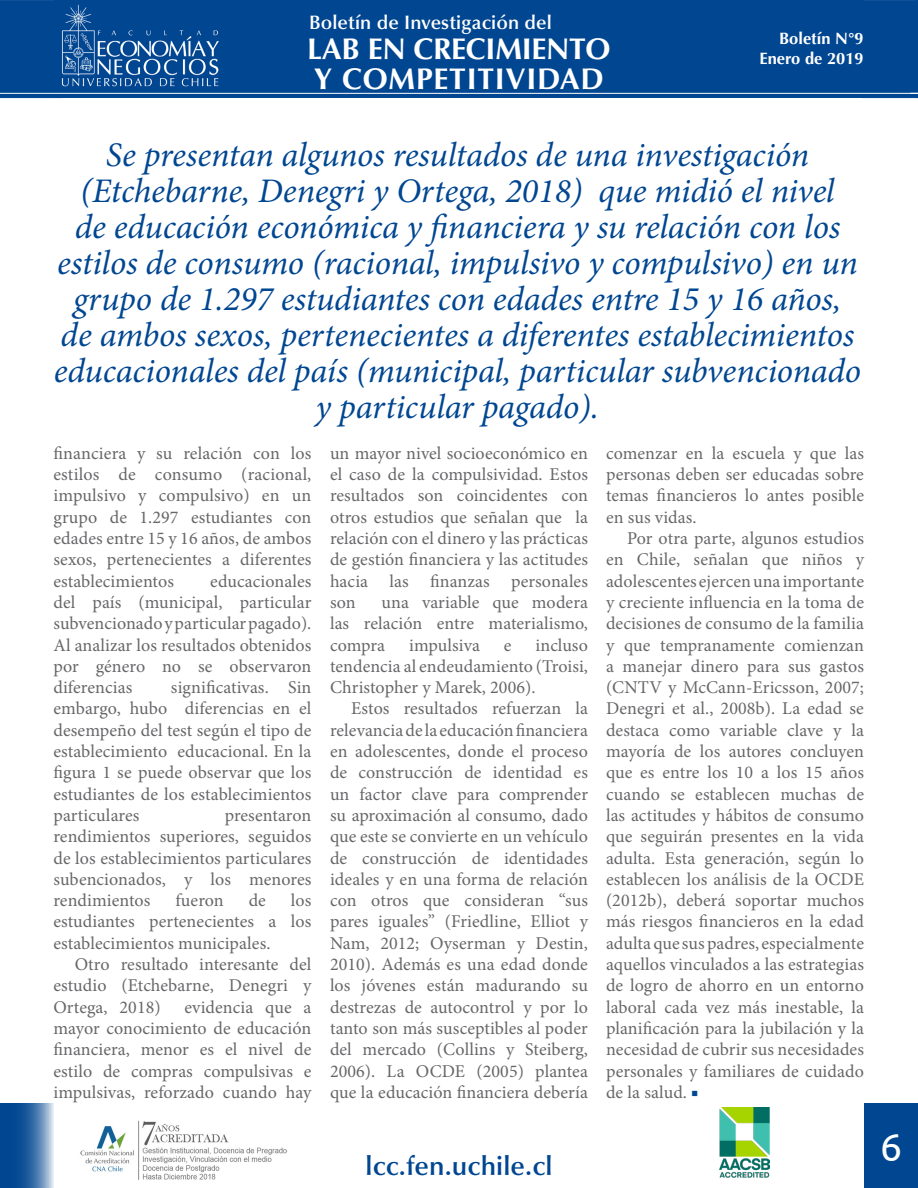
<style>
.page{position:relative;width:918px;height:1188px;background:#fff}
.page>*{position:absolute;margin:0;border:0;box-sizing:border-box;transform-origin:0 0}
.t1{font:39px "Ubuntu";color:#fff}
.t2{font:italic 34.5px/36px "Minion Pro";letter-spacing:-.005em;color:#014691;text-align:center}
.t3{font:700 30px/30px "Optima LT Std";letter-spacing:-.01em;color:#fff}
.t4{font:600 27px "Optima LT Std";letter-spacing:.005em;color:#014691}
.t5{font:600 19.5px "Optima LT Std";letter-spacing:.005em;color:#fff}
.t6{font:18px/21.3px "Minion Pro";letter-spacing:.005em;color:#67676a;text-align:justify}
.t7{font:700 16.5px/19.8px "Optima LT Std";color:#fff;text-align:right}
.s1{color:#014691}
</style>
<div class="page">
<div style="left:863px;top:0;width:55px;height:98px;background:#014691;border:1px solid #014691"></div>
<div style="left:864px;top:1103px;width:54px;height:85px;background:#014691"></div>
<div style="left:54px;top:0;width:810px;height:98px;background:#014691"></div>
<svg style="left:0;top:1103px;width:54px;height:85px;background:#3a70a9"></svg>
<div style="left:0;top:0;width:62px;height:98px;background:#014691"></div>
<img style="left:60px;top:0;width:159px;height:92px">
<hr style="left:0;top:93px;width:918px;height:1px;background:#fff">
<svg style="left:910px;top:0;width:8px;height:98px"></svg>
<img style="left:719px;top:1108px;width:51px;height:70px">
<img style="left:80px;top:1120px;width:208px;height:60px">
<p class="t5" style="left:309px;top:11px;width:244px">Boletín de Investigación del</p>
<h3 class="t3" style="left:307px;top:34px;width:305px">LAB EN CRECIMIENTO<br>Y COMPETITIVIDAD</h3>
<p class="t7" style="left:760px;top:29px;width:106px">Boletín N°9<br>Enero de 2019</p>
<p class="t2" style="left:54px;top:137px;width:809px">Se presentan algunos resultados de una investigación (Etchebarne, Denegri y Ortega, 2018) que midió el nivel<br>de educación económica y financiera y su relación con los estilos de consumo (racional, impulsivo y compulsivo) en un grupo de 1.297 estudiantes con edades entre 15 y 16 años, de ambos sexos, pertenecientes a diferentes establecimientos educacionales del país (municipal, particular subvencionado y particular pagado).</p>
<p class="t6" style="left:53px;top:443px;width:260px">financiera y su relación con los estilos de consumo (racional, impulsivo y compulsivo) en un grupo de 1.297 estudiantes con edades entre 15 y 16 años, de ambos sexos, pertenecientes a diferentes establecimientos</p>
<p class="t6" style="left:53px;top:570px;width:260px;text-indent:157px">educacionales del país (municipal, particular subvencionado y particular pagado).<br>Al analizar los resultados obtenidos por género no se observaron diferencias</p>
<p class="t6" style="left:53px;top:677px;width:260px;text-indent:118px">significativas. Sin embargo, hubo diferencias en el desempeño del test según el tipo de establecimiento educacional. En la figura 1 se puede observar que los estudiantes de los establecimientos particulares</p>
<p class="t6" style="left:53px;top:805px;width:260px;text-indent:171px">presentaron rendimientos superiores, seguidos de los establecimientos particulares subencionados, y los menores rendimientos</p>
<p class="t6" style="left:53px;top:890px;width:259px;text-indent:237px">los estudiantes pertenecientes a los establecimientos municipales.</p>
<p class="t6" style="left:53px;top:954px;width:260px;text-indent:21px">Otro resultado interesante del estudio (Etchebarne, Denegri y Ortega, 2018)</p>
<p class="t6" style="left:175px;top:890px;width:50px">fueron</p>
<p class="t6" style="left:249px;top:890px;width:19px">de</p>
<p class="t6" style="left:53px;top:996px;width:260px;text-indent:131px">evidencia que a mayor conocimiento de educación financiera, menor es el nivel de estilo de compras compulsivas e impulsivas, reforzado cuando hay</p>
<p class="t6" style="left:330px;top:443px;width:260px">un mayor nivel socioeconómico en el caso de la compulsividad. Estos resultados son coincidentes con otros estudios que señalan que la relación con el dinero y las prácticas de gestión financiera y las actitudes hacia las finanzas personales son</p>
<p class="t6" style="left:330px;top:592px;width:260px;text-indent:52px">una variable que modera las relación entre materialismo, compra</p>
<p class="t6" style="left:330px;top:634px;width:260px;text-indent:206px">incluso tendencia al endeudamiento (Troisi, Christopher y Marek, 2006).</p>
<p class="t6" style="left:330px;top:698px;width:260px;text-indent:21px">Estos resultados refuerzan la relevancia de la educación financiera en adolescentes, donde el proceso de construcción de identidad es un factor clave para comprender su aproximación al consumo, dado que este se convierte en un vehículo de construcción de identidades ideales y en una forma de relación con otros que consideran “sus pares iguales” (Friedline, Elliot y Nam, 2012; Oyserman y Destin, 2010). Además es una edad donde los jóvenes están madurando su destrezas de autocontrol y por lo tanto son más susceptibles al poder del mercado (Collins y Steiberg, 2006). La OCDE (2005) plantea que la educación financiera debería</p>
<p class="t6" style="left:409px;top:634px;width:72px">impulsiva</p>
<p class="t6" style="left:504px;top:634px;width:9px">e</p>
<p class="t6" style="left:606px;top:443px;width:260px">comenzar en la escuela y que las personas deben ser educadas sobre temas financieros lo antes posible en sus vidas.</p>
<p class="t6" style="left:606px;top:528px;width:260px;text-indent:21px">Por otra parte, algunos estudios en Chile, señalan que niños y adolescentes ejercen una importante y creciente influencia en la toma de decisiones de consumo de la familia y que tempranamente comienzan a manejar dinero para sus gastos (CNTV y McCann-Ericsson, 2007; Denegri et al., 2008b). La edad se destaca como variable clave y la mayoría de los autores concluyen que es entre los 10 a los 15 años cuando se establecen muchas de las actitudes y hábitos de consumo que seguirán presentes en la vida adulta. Esta generación, según lo establecen los análisis de la OCDE (2012b), deberá soportar muchos más riesgos financieros en la edad adulta que sus padres, especialmente aquellos vinculados a las estrategias de logro de ahorro en un entorno laboral cada vez más inestable, la planificación para la jubilación y la necesidad de cubrir sus necesidades personales y familiares de cuidado de la salud. <span class="s1">■</span></p>
<h3 class="t4" style="left:366px;top:1151px;width:188px">lcc.fen.uchile.cl</h3>
<h1 class="t1" style="left:880px;top:1123px;width:23px">6</h1>
</div>
